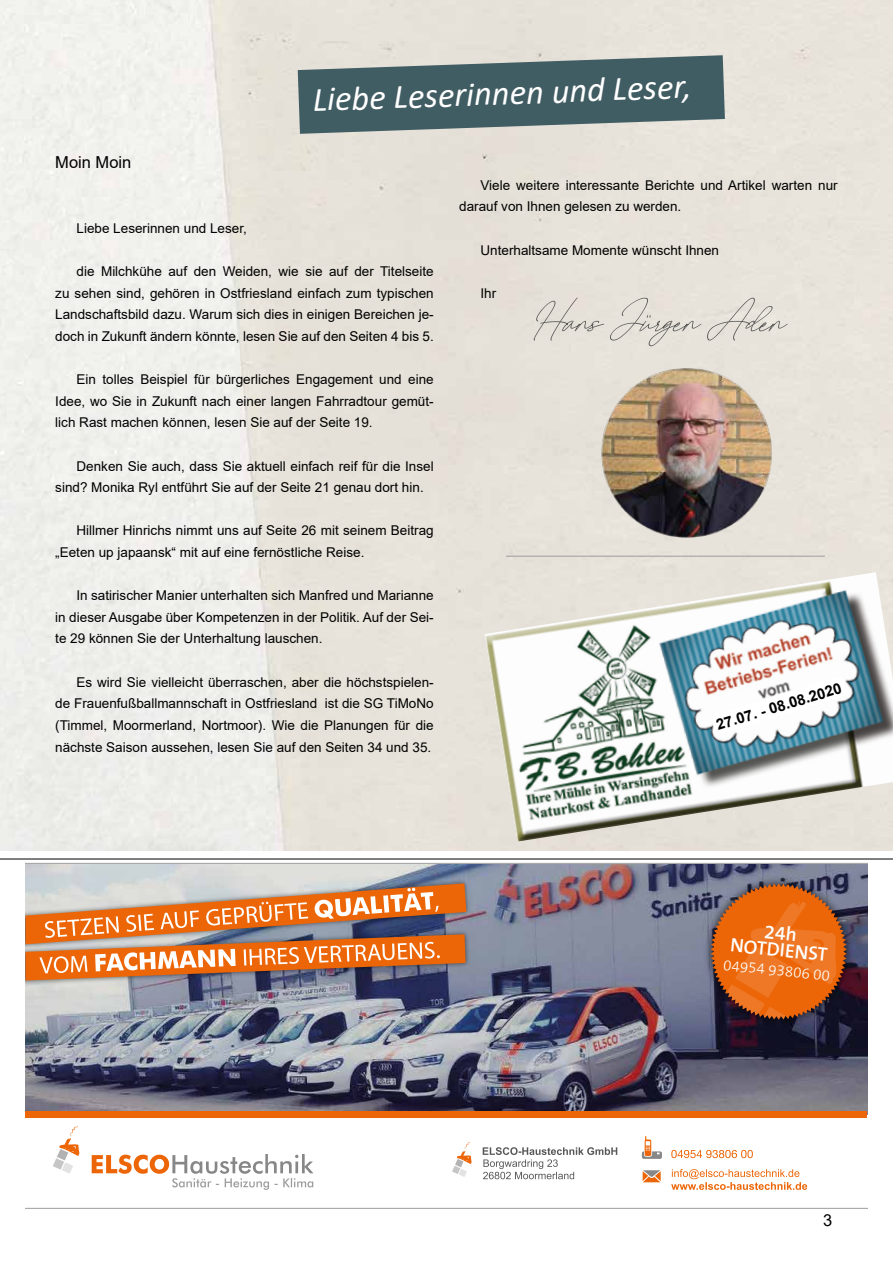
<style>
.page{position:relative;width:893px;height:1263px;background:#fff}
.page>*{position:absolute;margin:0;border:0;box-sizing:border-box;transform-origin:0 0}
.t1{font:italic 34.5px "Calibri";color:#fff}
.t2{font:600 19.5px/16.6px "The Sans B W6";color:#fff;text-align:center}
.t3{font:16.5px "Arial";color:#000}
.t4{font:300 15.3px "The Sans B W3";color:#fff}
.t5{font:700 15px "Arial";color:#000}
.t6{font:13.5px/21.6px "Arial";color:#000;text-align:justify}
</style>
<div class="page">
<img style="left:0;top:0;width:893px;height:851px">
<svg style="left:298px;top:55px;width:427px;height:79px;background:#61777a"></svg>
<img style="left:598px;top:366px;width:186px;height:173px">
<svg style="left:534px;top:298px;width:254px;height:48px;background:#dedad1"></svg>
<img style="left:26px;top:863px;width:841px;height:345px">
<hr style="left:0;top:859px;width:893px;height:1px;background:#000">
<img style="left:485px;top:572px;width:408px;height:269px">
<svg style="left:711px;top:676px;width:136px;height:59px"></svg>
<hr style="left:506px;top:556px;width:319px;height:1px;background:#9d9d9c">
<p class="t3" style="left:55px;top:151px;width:78px">Moin Moin</p>
<h1 class="t1" style="left:312px;top:76px;width:380px;rotate:-2deg">Liebe Leserinnen und Leser,</h1>
<p class="t6" style="left:77px;top:217px;width:172px">Liebe Leserinnen und Leser,</p>
<p class="t6" style="left:55px;top:261px;width:380px;text-indent:21px">die Milchkühe auf den Weiden, wie sie auf der Titelseite zu sehen sind, gehören in Ostfriesland einfach zum typischen Landschaftsbild dazu. Warum sich dies in einigen Bereichen je&shy;doch in Zukunft ändern könnte, lesen Sie auf den Seiten 4 bis 5.</p>
<p class="t6" style="left:55px;top:369px;width:380px;text-indent:21px">Ein tolles Beispiel für bürgerliches Engagement und eine Idee, wo Sie in Zukunft nach einer langen Fahrradtour gemüt&shy;lich Rast machen können, lesen Sie auf der Seite 19.</p>
<p class="t6" style="left:55px;top:455px;width:380px;text-indent:21px">Denken Sie auch, dass Sie aktuell einfach reif für die Insel sind? Monika Ryl entführt Sie auf der Seite 21 genau dort hin.</p>
<p class="t6" style="left:55px;top:520px;width:380px;text-indent:21px">Hillmer Hinrichs nimmt uns auf Seite 26 mit seinem Beitrag „Eeten up japaansk“ mit auf eine fernöstliche Reise.</p>
<p class="t6" style="left:55px;top:585px;width:380px;text-indent:21px">In satirischer Manier unterhalten sich Manfred und Marianne in dieser Ausgabe über Kompetenzen in der Politik. Auf der Sei&shy;te 29 können Sie der Unterhaltung lauschen.</p>
<p class="t6" style="left:55px;top:671px;width:380px;text-indent:21px">Es wird Sie vielleicht überraschen, aber die höchstspielen&shy;de Frauenfußballmannschaft in Ostfriesland ist die SG TiMoNo (Timmel, Moormerland, Nortmoor). Wie die Planungen für die nächste Saison aussehen, lesen Sie auf den Seiten 34 und 35.</p>
<p class="t6" style="left:459px;top:174px;width:380px;text-indent:21px">Viele weitere interessante Berichte und Artikel warten nur darauf von Ihnen gelesen zu werden.</p>
<p class="t6" style="left:480px;top:239px;width:240px">Unterhaltsame Momente wünscht Ihnen</p>
<p class="t6" style="left:480px;top:282px;width:17px">Ihr</p>
<p class="t5" style="left:714px;top:715px;width:132px;rotate:-17deg">27.07. - 08.08.2020</p>
<h2 class="t2" style="left:733px;top:920px;width:99px;rotate:6deg">24h<br>NOTDIENST</h2>
<p class="t4" style="left:724px;top:955px;width:109px;rotate:6deg">04954 93806 00</p>
<p class="t3" style="left:823px;top:1209px;width:11px">3</p>
</div>
